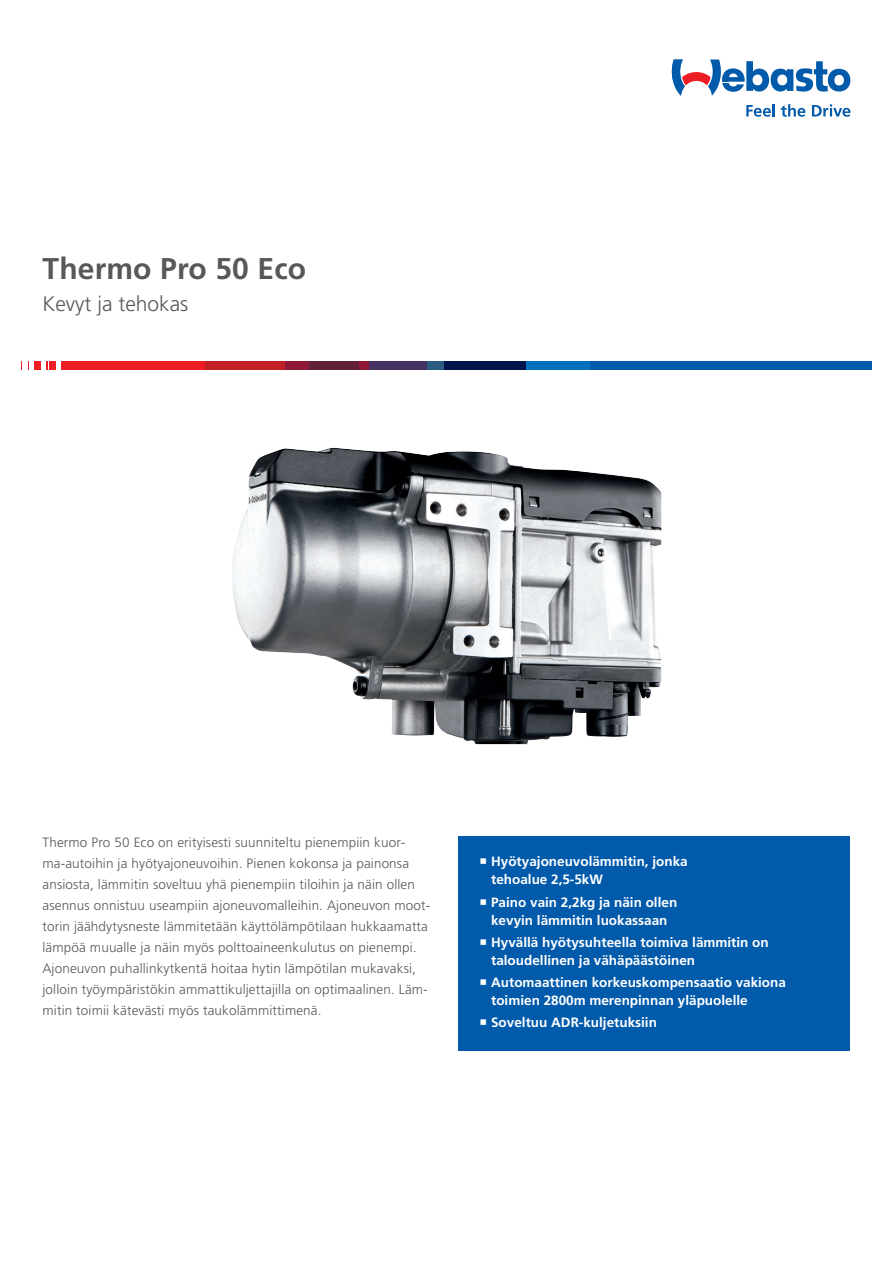
<style>
.page{position:relative;width:893px;height:1263px;background:#fff}
.page>*{position:absolute;margin:0;border:0;box-sizing:border-box;transform-origin:0 0}
.t1{font:700 30px "Frutiger";letter-spacing:.005em;color:#57585a}
.t2{font:300 21px "Frutiger";color:#57585a}
.t3{font:300 13.5px/21px "Frutiger";letter-spacing:.01em;color:#57585a}
.t4{font:700 13.5px/18px "Frutiger";color:#fff}
</style>
<div class="page">
<svg style="left:672px;top:60px;width:178px;height:36px"></svg>
<svg style="left:746px;top:104px;width:29px;height:13px"></svg>
<svg style="left:781px;top:104px;width:24px;height:13px"></svg>
<svg style="left:812px;top:104px;width:38px;height:13px"></svg>
<div style="left:458px;top:837px;width:392px;height:214px;background:#015aaa"></div>
<div style="left:21px;top:361px;width:184px;height:8px;background:#ee1d23"></div>
<div style="left:205px;top:361px;width:80px;height:8px;background:#c12027"></div>
<div style="left:285px;top:361px;width:24px;height:8px;background:#901938"></div>
<div style="left:309px;top:361px;width:50px;height:8px;background:#611f38"></div>
<div style="left:359px;top:361px;width:10px;height:8px;background:#901938"></div>
<div style="left:369px;top:361px;width:57px;height:8px;background:#453162"></div>
<div style="left:426px;top:361px;width:18px;height:8px;background:#2a5d80"></div>
<div style="left:444px;top:361px;width:82px;height:8px;background:#00134a"></div>
<div style="left:526px;top:361px;width:64px;height:8px;background:#0072bc"></div>
<div style="left:590px;top:361px;width:282px;height:8px;background:#015aaa"></div>
<svg style="left:22px;top:361px;width:12px;height:8px"></svg>
<svg style="left:41px;top:361px;width:8px;height:8px"></svg>
<svg style="left:57px;top:361px;width:4px;height:8px"></svg>
<img style="left:232px;top:448px;width:429px;height:296px">
<h1 class="t1" style="left:43px;top:251px;width:265px">Thermo Pro 50 Eco</h1>
<h2 class="t2" style="left:43px;top:292px;width:147px">Kevyt ja tehokas</h2>
<p class="t3" style="left:43px;top:831px;width:389px">Thermo Pro 50 Eco on erityisesti suunniteltu pienempiin kuor&shy;ma-autoihin ja hyötyajoneuvoihin. Pienen kokonsa ja painonsa ansiosta, lämmitin soveltuu yhä pienempiin tiloihin ja näin ollen asennus onnistuu useampiin ajoneuvomalleihin. Ajoneuvon moot&shy;torin jäähdytysneste lämmitetään käyttölämpötilaan hukkaamatta lämpöä muualle ja näin myös polttoaineenkulutus on pienempi.<br>Ajoneuvon puhallinkytkentä hoitaa hytin lämpötilan mukavaksi, jolloin työympäristökin ammattikuljettajilla on optimaalinen. Läm&shy;mitin toimii kätevästi myös taukolämmittimenä.</p>
<p class="t4" style="left:491px;top:852px;width:198px">Hyötyajoneuvolämmitin, jonka tehoalue 2,5-5kW</p>
<p class="t4" style="left:491px;top:893px;width:188px">Paino vain 2,2kg ja näin ollen kevyin lämmitin luokassaan</p>
<p class="t4" style="left:491px;top:933px;width:279px">Hyvällä hyötysuhteella toimiva lämmitin on taloudellinen ja vähäpäästöinen</p>
<p class="t4" style="left:491px;top:973px;width:296px">Automaattinen korkeuskompensaatio vakiona toimien 2800m merenpinnan yläpuolelle</p>
<p class="t4" style="left:491px;top:1013px;width:167px">Soveltuu ADR-kuljetuksiin</p>
</div>
